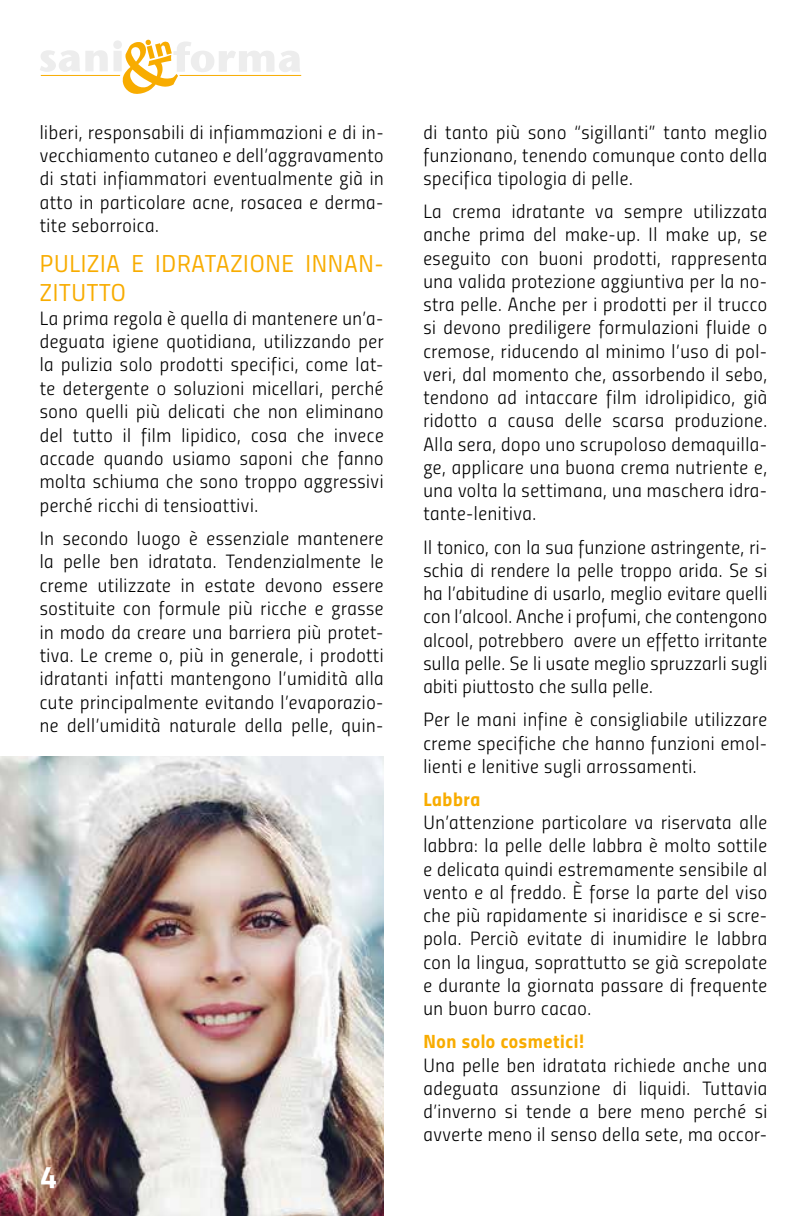
<style>
.page{position:relative;width:807px;height:1216px;background:#fff}
.page>*{position:absolute;margin:0;border:0;box-sizing:border-box;transform-origin:0 0}
.t1{font:31.5px "Titillium Bold Upright";color:#fff}
.t2{font:24.5px/29.8px "Titillium Regular Upright";letter-spacing:.03em;color:#f8ac00}
.t3{font:19.25px/23.3px "Titillium Light Upright";letter-spacing:.03em;color:#000;text-align:justify}
.t4{font:19.25px "Titillium Bold Upright";letter-spacing:.03em;color:#f8ac00}
</style>
<div class="page">
<img style="left:0;top:756px;width:383px;height:459px">
<hr style="left:179px;top:75px;width:122px;height:1px;background:#f8ac00">
<svg style="left:40px;top:40px;width:260px;height:54px"></svg>
<p class="t3" style="left:40px;top:119px;width:345px">liberi, responsabili di infiammazioni e di in&shy;vecchiamento cutaneo e dell’aggravamento di stati infiammatori eventualmente già in atto in particolare acne, rosacea e derma&shy;tite seborroica.</p>
<p class="t2" style="left:40px;top:247px;width:345px">PULIZIA E IDRATAZIONE INNAN-<br>ZITUTTO</p>
<p class="t3" style="left:40px;top:305px;width:345px">La prima regola è quella di mantenere un’a&shy;deguata igiene quotidiana, utilizzando per la pulizia solo prodotti specifici, come lat&shy;te detergente o soluzioni micellari, perché sono quelli più delicati che non eliminano del tutto il film lipidico, cosa che invece accade quando usiamo saponi che fanno molta schiuma che sono troppo aggressivi perché ricchi di tensioattivi.</p>
<p class="t3" style="left:40px;top:525px;width:345px">In secondo luogo è essenziale mantenere la pelle ben idratata. Tendenzialmente le creme utilizzate in estate devono essere sostituite con formule più ricche e grasse in modo da creare una barriera più protet&shy;tiva. Le creme o, più in generale, i prodotti idratanti infatti mantengono l’umidità alla cute principalmente evitando l’evaporazio&shy;ne dell’umidità naturale della pelle, quin-</p>
<h1 class="t1" style="left:40px;top:1152px;width:19px">4</h1>
<p class="t3" style="left:423px;top:119px;width:345px">di tanto più sono “sigillanti” tanto meglio funzionano, tenendo comunque conto della specifica tipologia di pelle.</p>
<p class="t3" style="left:423px;top:199px;width:345px">La crema idratante va sempre utilizzata anche prima del make-up. Il make up, se eseguito con buoni prodotti, rappresenta una valida protezione aggiuntiva per la no&shy;stra pelle. Anche per i prodotti per il trucco si devono prediligere formulazioni fluide o cremose, riducendo al minimo l’uso di pol&shy;veri, dal momento che, assorbendo il sebo, tendono ad intaccare film idrolipidico, già ridotto a causa delle scarsa produzione.<br>Alla sera, dopo uno scrupoloso demaquilla&shy;ge, applicare una buona crema nutriente e, una volta la settimana, una maschera idra&shy;tante-lenitiva.</p>
<p class="t3" style="left:423px;top:534px;width:345px">Il tonico, con la sua funzione astringente, ri&shy;schia di rendere la pelle troppo arida. Se si ha l’abitudine di usarlo, meglio evitare quelli con l’alcool. Anche i profumi, che contengono alcool, potrebbero avere un effetto irritante sulla pelle. Se li usate meglio spruzzarli sugli abiti piuttosto che sulla pelle.</p>
<p class="t3" style="left:423px;top:707px;width:345px">Per le mani infine è consigliabile utilizzare creme specifiche che hanno funzioni emol&shy;lienti e lenitive sugli arrossamenti.</p>
<p class="t4" style="left:423px;top:784px;width:58px">Labbra</p>
<p class="t3" style="left:423px;top:809px;width:345px">Un’attenzione particolare va riservata alle labbra: la pelle delle labbra è molto sottile e delicata quindi estremamente sensibile al vento e al freddo. È forse la parte del viso che più rapidamente si inaridisce e si scre&shy;pola. Perciò evitate di inumidire le labbra con la lingua, soprattutto se già screpolate e durante la giornata passare di frequente un buon burro cacao.</p>
<p class="t4" style="left:423px;top:1026px;width:162px">Non solo cosmetici!</p>
<p class="t3" style="left:423px;top:1052px;width:345px">Una pelle ben idratata richiede anche una adeguata assunzione di liquidi. Tuttavia d’inverno si tende a bere meno perché si avverte meno il senso della sete, ma occor-</p>
</div>
